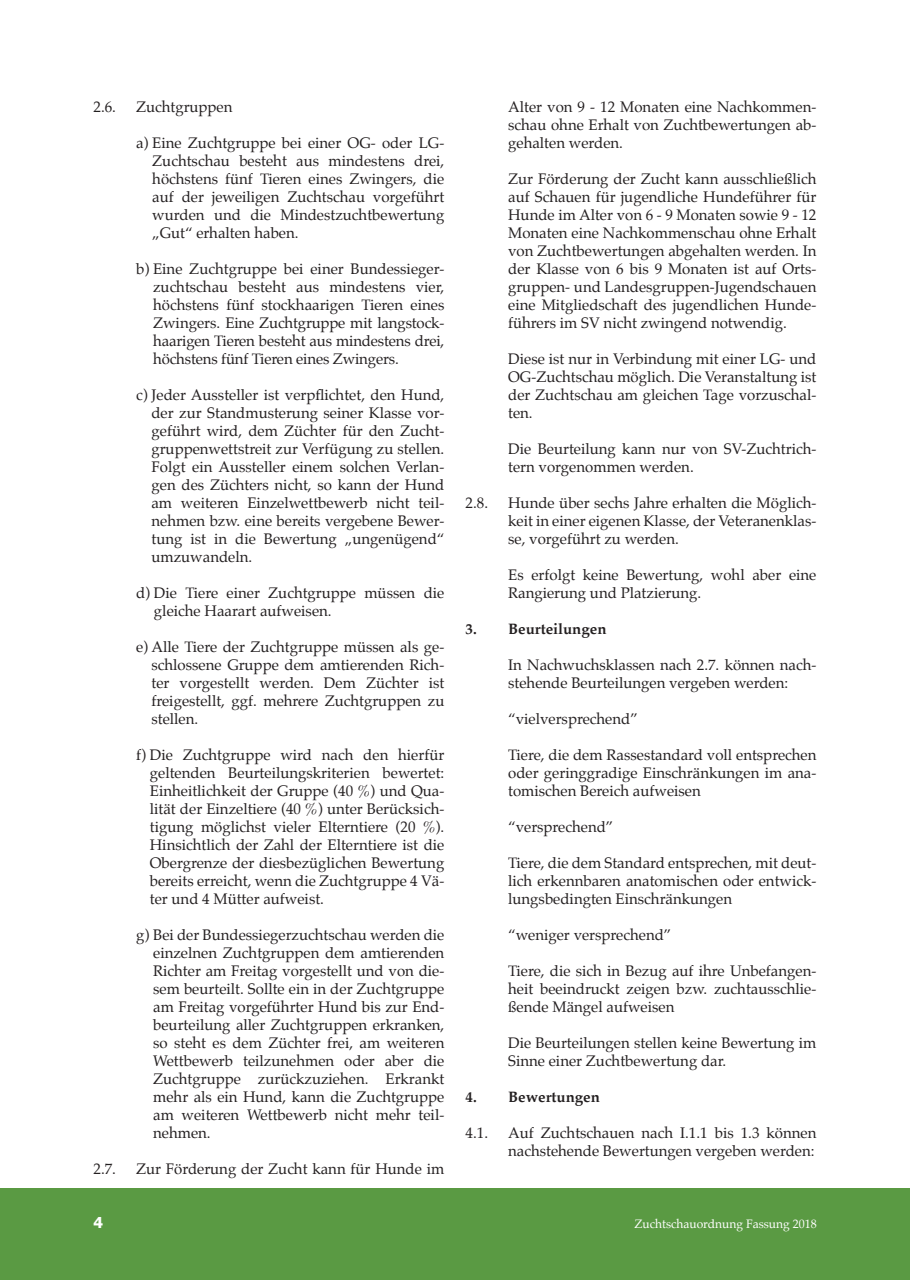
<style>
.page{position:relative;width:910px;height:1280px;background:#fff}
.page>*{position:absolute;margin:0;border:0;box-sizing:border-box;transform-origin:0 0}
.t1{font:15px/18px "Palatino";color:#231f20;text-align:justify}
.t2{font:700 15px "Palatino";color:#231f20}
.t3{font:700 15px "Tahoma";color:#fff}
.t4{font:12px "Palatino";color:#fff}
</style>
<div class="page">
<div style="left:0;top:1188px;width:910px;height:92px;background:#5a9a43"></div>
<p class="t1" style="left:94px;top:97px;width:24px">2.6.</p>
<p class="t1" style="left:136px;top:97px;width:98px">Zuchtgruppen</p>
<p class="t1" style="left:152px;top:133px;width:294px;text-indent:-16px">a) Eine Zuchtgruppe bei einer OG- oder LG-Zuchtschau besteht aus mindestens drei, höchstens fünf Tieren eines Zwingers, die auf der jeweiligen Zuchtschau vorgeführt wurden und die Mindestzuchtbewertung „Gut“ erhalten haben.</p>
<p class="t1" style="left:153px;top:259px;width:293px;text-indent:-17px">b) Eine Zuchtgruppe bei einer Bundessieger&shy;zuchtschau besteht aus mindestens vier, höchstens fünf stockhaarigen Tieren eines Zwingers. Eine Zuchtgruppe mit langstock&shy;haarigen Tieren besteht aus mindestens drei, höchstens fünf Tieren eines Zwingers.</p>
<p class="t1" style="left:151px;top:385px;width:294px;text-indent:-15px">c) Jeder Aussteller ist verpflichtet, den Hund, der zur Standmusterung seiner Klasse vor&shy;geführt wird, dem Züchter für den Zucht&shy;gruppenwettstreit zur Verfügung zu stellen.<br>Folgt ein Aussteller einem solchen Verlan&shy;gen des Züchters nicht, so kann der Hund am weiteren Einzelwettbewerb nicht teil&shy;nehmen bzw. eine bereits vergebene Bewer&shy;tung ist in die Bewertung „ungenügend“ umzuwandeln.</p>
<p class="t1" style="left:154px;top:583px;width:292px;text-indent:-18px">d) Die Tiere einer Zuchtgruppe müssen die gleiche Haarart aufweisen.</p>
<p class="t1" style="left:151px;top:637px;width:294px;text-indent:-15px">e) Alle Tiere der Zuchtgruppe müssen als ge&shy;schlossene Gruppe dem amtierenden Rich&shy;ter vorgestellt werden. Dem Züchter ist freigestellt, ggf. mehrere Zuchtgruppen zu stellen.</p>
<p class="t1" style="left:150px;top:745px;width:296px;text-indent:-14px">f) Die Zuchtgruppe wird nach den hierfür geltenden Beurteilungskriterien bewertet:<br>Einheitlichkeit der Gruppe (40 %) und Qua&shy;lität der Einzeltiere (40 %) unter Berücksich&shy;tigung möglichst vieler Elterntiere (20 %).<br>Hinsichtlich der Zahl der Elterntiere ist die Obergrenze der diesbezüglichen Bewertung bereits erreicht, wenn die Zuchtgruppe 4 Vä&shy;ter und 4 Mütter aufweist.</p>
<p class="t1" style="left:153px;top:925px;width:293px;text-indent:-17px">g) Bei der Bundessiegerzuchtschau werden die einzelnen Zuchtgruppen dem amtierenden Richter am Freitag vorgestellt und von die&shy;sem beurteilt. Sollte ein in der Zuchtgruppe am Freitag vorgeführter Hund bis zur End&shy;beurteilung aller Zuchtgruppen erkranken, so steht es dem Züchter frei, am weiteren Wettbewerb teilzunehmen oder aber die Zuchtgruppe zurückzuziehen. Erkrankt mehr als ein Hund, kann die Zuchtgruppe am weiteren Wettbewerb nicht mehr teil&shy;nehmen.</p>
<p class="t1" style="left:94px;top:1159px;width:24px">2.7.</p>
<p class="t1" style="left:136px;top:1159px;width:310px">Zur Förderung der Zucht kann für Hunde im</p>
<p class="t1" style="left:508px;top:97px;width:310px">Alter von 9 - 12 Monaten eine Nachkommen&shy;schau ohne Erhalt von Zuchtbewertungen ab&shy;gehalten werden.</p>
<p class="t1" style="left:508px;top:169px;width:310px">Zur Förderung der Zucht kann ausschließlich auf Schauen für jugendliche Hundeführer für Hunde im Alter von 6 - 9 Monaten sowie 9 - 12<br>Monaten eine Nachkommenschau ohne Erhalt von Zuchtbewertungen abgehalten werden. In der Klasse von 6 bis 9 Monaten ist auf Orts&shy;gruppen- und Landesgruppen-Jugendschauen eine Mitgliedschaft des jugendlichen Hunde&shy;führers im SV nicht zwingend notwendig.</p>
<p class="t1" style="left:508px;top:349px;width:310px">Diese ist nur in Verbindung mit einer LG- und OG-Zuchtschau möglich. Die Veranstaltung ist der Zuchtschau am gleichen Tage vorzuschal&shy;ten.</p>
<p class="t1" style="left:508px;top:439px;width:310px">Die Beurteilung kann nur von SV-Zuchtrich&shy;tern vorgenommen werden.</p>
<p class="t1" style="left:466px;top:493px;width:24px">2.8.</p>
<p class="t1" style="left:508px;top:493px;width:310px">Hunde über sechs Jahre erhalten die Möglich&shy;keit in einer eigenen Klasse, der Veteranenklas&shy;se, vorgeführt zu werden.</p>
<p class="t1" style="left:508px;top:565px;width:310px">Es erfolgt keine Bewertung, wohl aber eine<br>Rangierung und Platzierung.</p>
<p class="t2" style="left:466px;top:616px;width:142px">3. Beurteilungen</p>
<p class="t1" style="left:508px;top:655px;width:310px">In Nachwuchsklassen nach 2.7. können nach&shy;stehende Beurteilungen vergeben werden:</p>
<p class="t1" style="left:508px;top:709px;width:131px">“vielversprechend”</p>
<p class="t1" style="left:508px;top:745px;width:310px">Tiere, die dem Rassestandard voll entsprechen oder geringgradige Einschränkungen im ana&shy;tomischen Bereich aufweisen</p>
<p class="t1" style="left:508px;top:817px;width:107px">“versprechend”</p>
<p class="t1" style="left:508px;top:853px;width:310px">Tiere, die dem Standard entsprechen, mit deut&shy;lich erkennbaren anatomischen oder entwick&shy;lungsbedingten Einschränkungen</p>
<p class="t1" style="left:508px;top:925px;width:165px">“weniger versprechend”</p>
<p class="t1" style="left:508px;top:961px;width:310px">Tiere, die sich in Bezug auf ihre Unbefangen&shy;heit beeindruckt zeigen bzw. zuchtausschlie&shy;ßende Mängel aufweisen</p>
<p class="t1" style="left:508px;top:1033px;width:310px">Die Beurteilungen stellen keine Bewertung im<br>Sinne einer Zuchtbewertung dar.</p>
<p class="t2" style="left:466px;top:1084px;width:136px">4. Bewertungen</p>
<p class="t1" style="left:466px;top:1123px;width:24px">4.1.</p>
<p class="t1" style="left:508px;top:1123px;width:310px">Auf Zuchtschauen nach I.1.1 bis 1.3 können nachstehende Bewertungen vergeben werden:</p>
<p class="t3" style="left:94px;top:1212px;width:11px">4</p>
<p class="t4" style="left:635px;top:1213px;width:184px">Zuchtschauordnung Fassung 2018</p>
</div>
